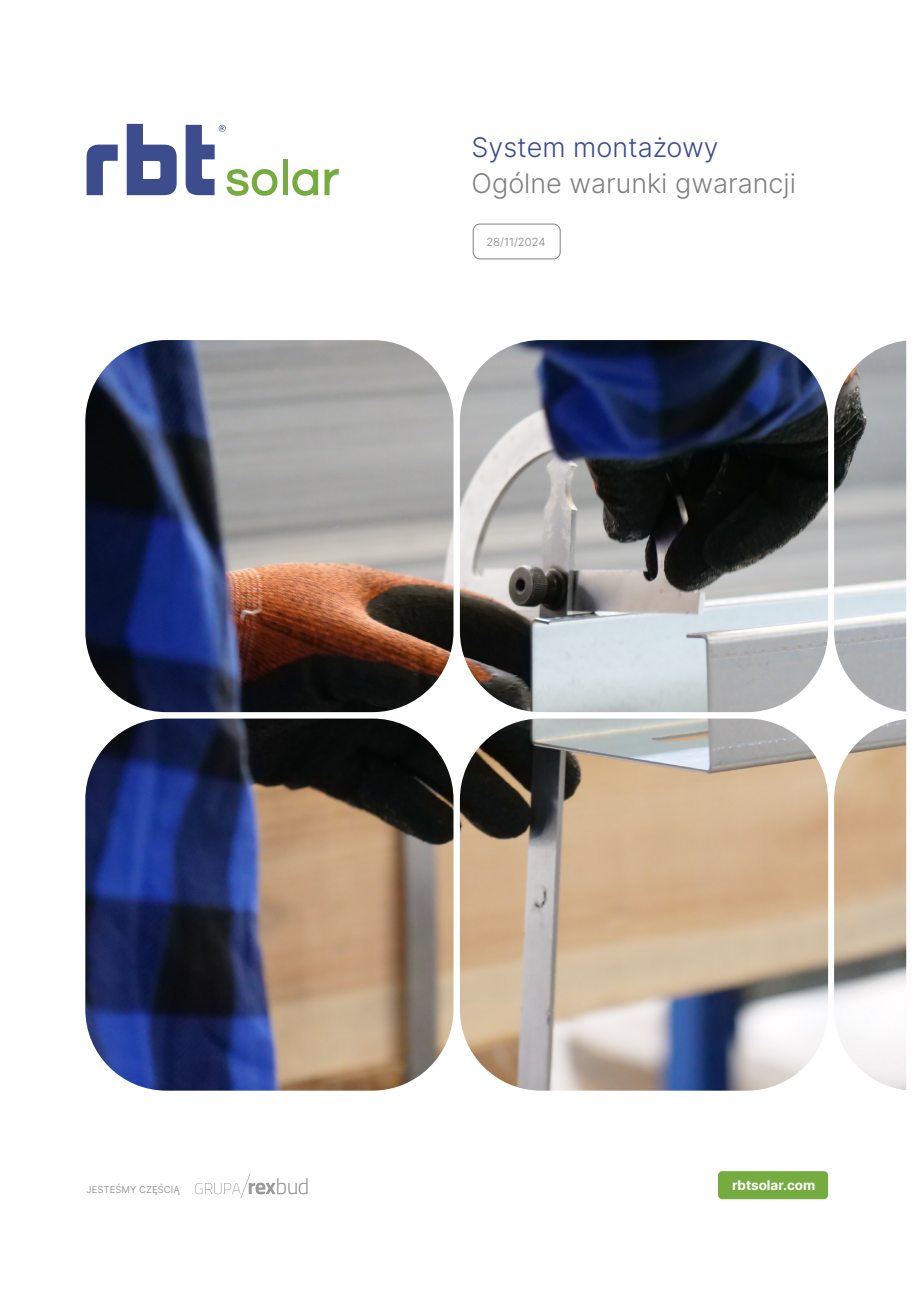
<style>
.page{position:relative;width:919px;height:1289px;background:#fff}
.page>*{position:absolute;margin:0;border:0;box-sizing:border-box;transform-origin:0 0}
.t1{font:300 27px "Inter";color:#808080}
.t2{font:300 27px "Inter";color:#3c4c8d}
.t3{font:700 13.35px "Inter";color:#fff}
.t4{font:300 11.25px "Inter";color:#808080}
.t5{font:9.6px "Inter";color:#9a9a9a}
</style>
<div class="page">
<div style="left:282px;top:160px;width:5px;height:35px;background:#75ac40"></div>
<svg style="left:292px;top:169px;width:26px;height:27px"></svg>
<svg style="left:324px;top:169px;width:15px;height:26px"></svg>
<svg style="left:127px;top:124px;width:50px;height:71px"></svg>
<svg style="left:87px;top:145px;width:31px;height:50px"></svg>
<svg style="left:186px;top:125px;width:91px;height:71px"></svg>
<svg style="left:195px;top:1173px;width:112px;height:25px"></svg>
<img style="left:85px;top:340px;width:821px;height:750px">
<div style="left:718px;top:1171px;width:110px;height:28px;background:#75ac40;border-radius:4px"></div>
<div style="left:473px;top:224px;width:87px;height:35px;border:1px solid #808080;border-radius:7px"></div>
<p class="t2" style="left:471px;top:128px;width:248px">System montażowy</p>
<p class="t1" style="left:471px;top:164px;width:326px">Ogólne warunki gwarancji</p>
<p class="t4" style="left:486px;top:234px;width:61px">28/11/2024</p>
<p class="t5" style="left:87px;top:1182px;width:95px">JESTEŚMY CZĘŚCIĄ</p>
<p class="t3" style="left:732px;top:1174px;width:85px">rbtsolar.com</p>
</div>
